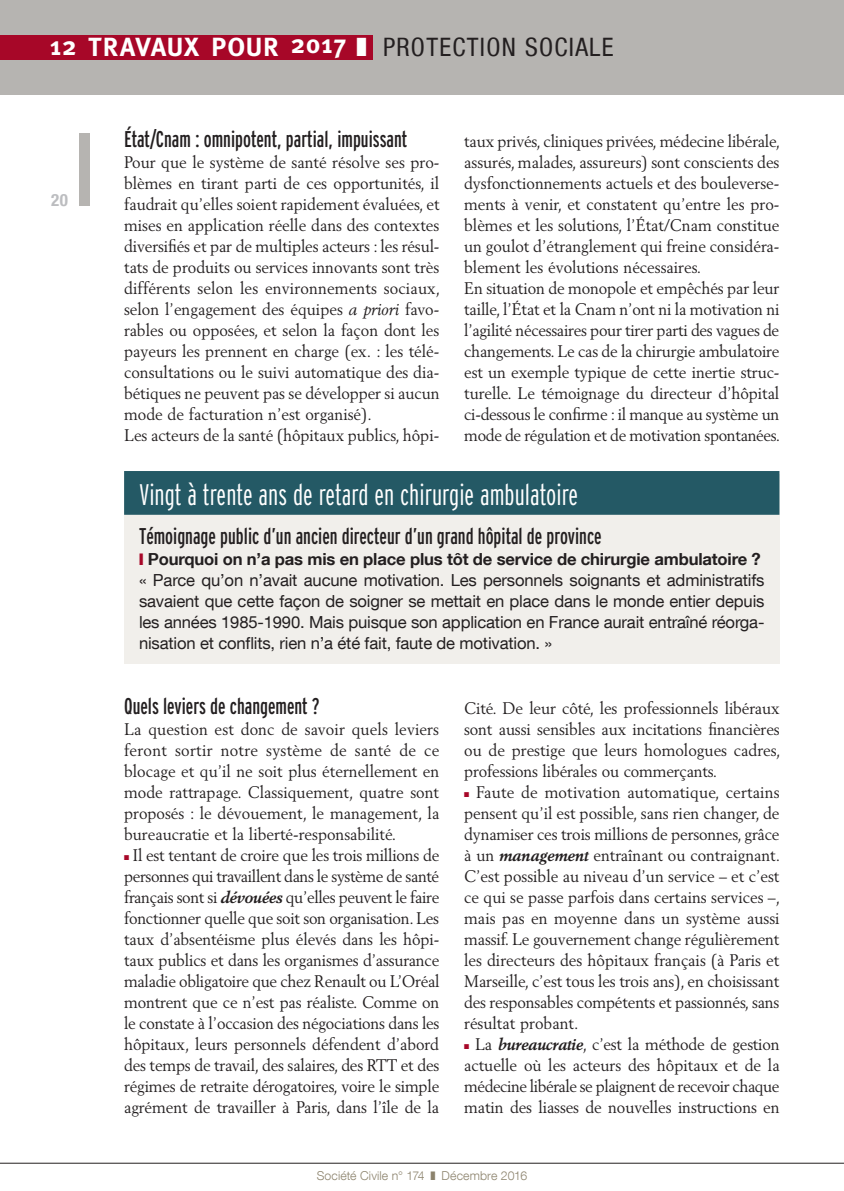
<style>
.page{position:relative;width:844px;height:1191px;background:#fff}
.page>*{position:absolute;margin:0;border:0;box-sizing:border-box;transform-origin:0 0}
.E-Titre2{font:300 extra-condensed 29.75px "Interstate";color:#fff}
.t1{font:700 26.25px "Meta";letter-spacing:.04em;color:#fff}
.A-Intertitre{font:extra-condensed 22.75px "Interstate";color:#231f20}
.t2{font:700 condensed 16.97px "Helvetica Neue LT Com";color:#bcbdc0}
.A-Texte{font:16.62px/21px "Berling LT Std";letter-spacing:-.005em;color:#231f20;text-align:justify;scale:.95 1}
.E-Texte{font:16.62px/21px "Helvetica Neue LT Com";letter-spacing:-.01em;color:#231f20;text-align:justify}
.E-Texte-2{font:700 16.62px "Helvetica Neue LT Com";letter-spacing:-.01em;color:#231f20}
.t3{font:300 12.25px "Helvetica Neue LT Com";letter-spacing:.01em;color:#8c836d}
.s1{font-family:"Helvetica Neue LT Com";font-weight:400;font-stretch:condensed;font-size:25.38px;color:#231f20}
.s2{font-style:italic}
.s3{color:#a70728}
.s4{font-weight:700;font-style:italic}
</style>
<div class="page">
<div style="left:80px;top:133px;width:10px;height:73px;background:#b6b4b1"></div>
<hr style="left:0;top:1162px;width:843px;height:1px;background:#231f20">
<div style="left:0;top:0;width:843px;height:94px;background:#b6b4b1"></div>
<div style="left:0;top:35px;width:373px;height:24px;background:#a70728"></div>
<div style="left:124px;top:474px;width:655px;height:190px;background:#f1efeb"></div>
<div style="left:124px;top:471px;width:655px;height:44px;background:#245965"></div>
<h2 class="t1" style="left:50px;top:32px;width:565px">12 TRAVAUX POUR 2017 ❚ <span class="s1">PROTECTION SOCIALE</span></h2>
<p class="t2" style="left:51px;top:190px;width:18px">20</p>
<p class="A-Intertitre" style="left:124px;top:126px;width:285px">État/Cnam : omnipotent, partial, impuissant</p>
<p class="A-Texte" style="left:124px;top:151px;width:334px">Pour que le système de santé résolve ses pro&shy;blèmes en tirant parti de ces opportunités, il faudrait qu’elles soient rapidement évaluées, et mises en application réelle dans des contextes diversifiés et par de multiples acteurs : les résul&shy;tats de produits ou services innovants sont très différents selon les environnements sociaux, selon l’engagement des équipes <span class="s2">a priori</span> favo&shy;rables ou opposées, et selon la façon dont les payeurs les prennent en charge (ex. : les télé&shy;consultations ou le suivi automatique des dia&shy;bétiques ne peuvent pas se développer si aucun mode de facturation n’est organisé).</p>
<p class="A-Texte" style="left:124px;top:424px;width:333px">Les acteurs de la santé (hôpitaux publics, hôpi-</p>
<p class="A-Texte" style="left:464px;top:130px;width:334px">taux privés, cliniques privées, médecine libérale, assurés, malades, assureurs) sont conscients des dysfonctionnements actuels et des bouleverse&shy;ments à venir, et constatent qu’entre les pro&shy;blèmes et les solutions, l’État/Cnam constitue un goulot d’étranglement qui freine considéra&shy;blement les évolutions nécessaires.</p>
<p class="A-Texte" style="left:464px;top:277px;width:334px">En situation de monopole et empêchés par leur taille, l’État et la Cnam n’ont ni la motivation ni l’agilité nécessaires pour tirer parti des vagues de changements. Le cas de la chirurgie ambulatoire est un exemple typique de cette inertie struc&shy;turelle. Le témoignage du directeur d’hôpital ci-dessous le confirme : il manque au système un mode de régulation et de motivation spontanées.</p>
<p class="E-Titre2" style="left:139px;top:477px;width:440px">Vingt à trente ans de retard en chirurgie ambulatoire</p>
<p class="A-Intertitre" style="left:139px;top:523px;width:464px">Témoignage public d’un ancien directeur d’un grand hôpital de province</p>
<p class="E-Texte-2" style="left:139px;top:548px;width:623px"><span class="s3">❙</span> Pourquoi on n’a pas mis en place plus tôt de service de chirurgie ambulatoire ?</p>
<p class="E-Texte" style="left:139px;top:569px;width:627px">« Parce qu’on n’avait aucune motivation. Les personnels soignants et administratifs savaient que cette façon de soigner se mettait en place dans le monde entier depuis les années 1985-1990. Mais puisque son application en France aurait entraîné réorga&shy;nisation et conflits, rien n’a été fait, faute de motivation. »</p>
<p class="A-Intertitre" style="left:124px;top:693px;width:197px">Quels leviers de changement ?</p>
<p class="A-Texte" style="left:124px;top:718px;width:333px">La question est donc de savoir quels leviers feront sortir notre système de santé de ce blocage et qu’il ne soit plus éternellement en mode rattrapage. Classiquement, quatre sont proposés : le dévouement, le management, la bureaucratie et la liberté-responsabilité.</p>
<p class="A-Texte" style="left:124px;top:844px;width:333px"><span class="s3">■</span> Il est tentant de croire que les trois millions de personnes qui travaillent dans le système de santé français sont si <span class="s4">dévouées</span> qu’elles peuvent le faire fonctionner quelle que soit son organisation. Les taux d’absentéisme plus élevés dans les hôpi&shy;taux publics et dans les organismes d’assurance maladie obligatoire que chez Renault ou L’Oréal montrent que ce n’est pas réaliste. Comme on le constate à l’occasion des négociations dans les hôpitaux, leurs personnels défendent d’abord des temps de travail, des salaires, des RTT et des régimes de retraite dérogatoires, voire le simple agrément de travailler à Paris, dans l’île de la</p>
<p class="A-Texte" style="left:464px;top:697px;width:334px">Cité. De leur côté, les professionnels libéraux sont aussi sensibles aux incitations financières ou de prestige que leurs homologues cadres, professions libérales ou commerçants.</p>
<p class="A-Texte" style="left:464px;top:781px;width:334px"><span class="s3">■</span> Faute de motivation automatique, certains pensent qu’il est possible, sans rien changer, de dynamiser ces trois millions de personnes, grâce à un <span class="s4">management</span> entraînant ou contraignant.<br>C’est possible au niveau d’un service – et c’est ce qui se passe parfois dans certains services –, mais pas en moyenne dans un système aussi massif. Le gouvernement change régulièrement les directeurs des hôpitaux français (à Paris et Marseille, c’est tous les trois ans), en choisissant des responsables compétents et passionnés, sans résultat probant.</p>
<p class="A-Texte" style="left:464px;top:1033px;width:333px"><span class="s3">■</span> La <span class="s4">bureaucratie</span>, c’est la méthode de gestion actuelle où les acteurs des hôpitaux et de la médecine libérale se plaignent de recevoir chaque matin des liasses de nouvelles instructions en</p>
<p class="t3" style="left:317px;top:1167px;width:212px">Société Civile n° 174 ❚ Décembre 2016</p>
</div>
